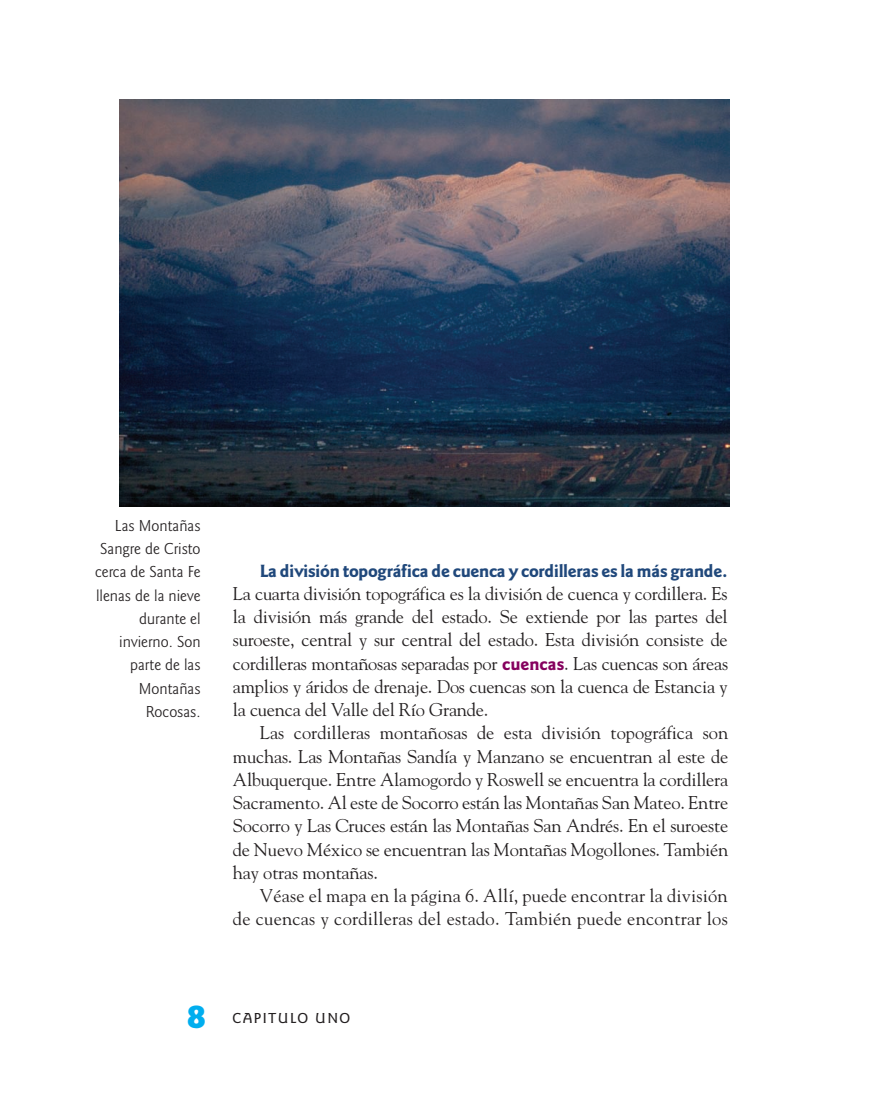
<style>
.page{position:relative;width:892px;height:1117px;background:#fff}
.page>*{position:absolute;margin:0;border:0;box-sizing:border-box;transform-origin:0 0}
.t1{font:900 36px "Goudy Sans";color:#00aeef}
.t2{font:18.3px/23.2px "Goudy";color:#231f20;text-align:justify}
.t3{font:700 18.3px "Goudy Sans";letter-spacing:-.015em;color:#20487b}
.t4{font:16.5px/23.2px "Goudy Sans";color:#231f20;text-align:right}
.t5{font:500 15px "Goudy Sans";letter-spacing:.095em;color:#231f20}
.s1{font-family:"Goudy Sans";font-weight:700;color:#85015e}
</style>
<div class="page">
<svg style="left:119px;top:99px;width:611px;height:408px;background:#364257"></svg>
<p class="t4" style="left:95px;top:514px;width:107px">Las Montañas<br>Sangre de Cristo cerca de Santa Fe llenas de la nieve durante el invierno. Son parte de las<br>Montañas<br>Rocosas.</p>
<p class="t3" style="left:260px;top:563px;width:469px">La división topográfica de cuenca y cordilleras es la más grande.</p>
<p class="t2" style="left:233px;top:583px;width:496px">La cuarta división topográfica es la división de cuenca y cordillera. Es la división más grande del estado. Se extiende por las partes del suroeste, central y sur central del estado. Esta división consiste de cordilleras montañosas separadas por <span class="s1">cuencas</span>. Las cuencas son áreas amplios y áridos de drenaje. Dos cuencas son la cuenca de Estancia y la cuenca del Valle del Río Grande.</p>
<p class="t2" style="left:233px;top:722px;width:497px;text-indent:27px">Las cordilleras montañosas de esta división topográfica son muchas. Las Montañas Sandía y Manzano se encuentran al este de Albuquerque. Entre Alamogordo y Roswell se encuentra la cordillera Sacramento. Al este de Socorro están las Montañas San Mateo. Entre Socorro y Las Cruces están las Montañas San Andrés. En el suroeste de Nuevo México se encuentran las Montañas Mogollones. También hay otras montañas.</p>
<p class="t2" style="left:233px;top:885px;width:496px;text-align:right">Véase el mapa en la página 6. Allí, puede encontrar la división<br>de cuencas y cordilleras del estado. También puede encontrar los</p>
<h1 class="t1" style="left:187px;top:1002px;width:21px">8</h1>
<p class="t5" style="left:233px;top:1011px;width:119px">CAPITULO UNO</p>
</div>
